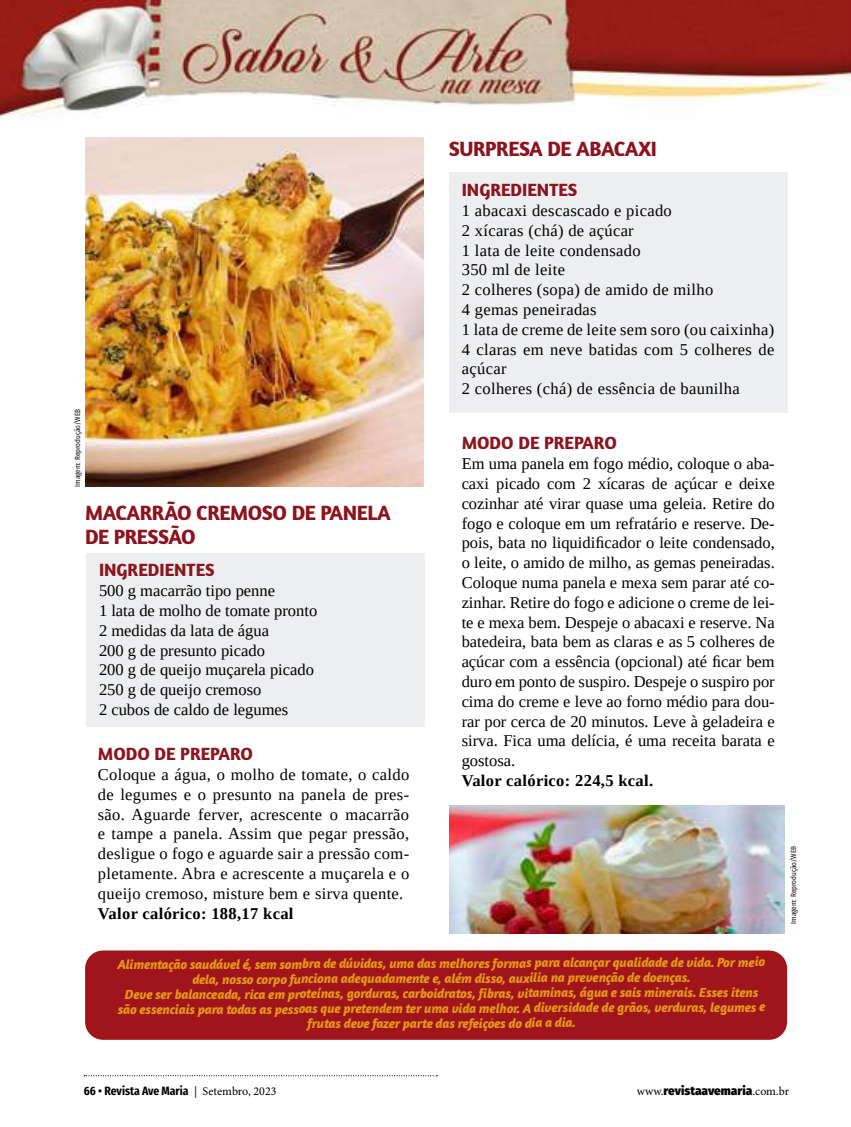
<style>
.page{position:relative;width:851px;height:1127px;background:#fff}
.page>*{position:absolute;margin:0;border:0;box-sizing:border-box;transform-origin:0 0}
.t1{font:700 21px/24px "Amaranth";letter-spacing:-.02em;color:#8b141e}
.t2{font:700 18px "Amaranth";color:#8b141e}
.t3{font:16.5px/19.8px "Tinos";letter-spacing:.02em;color:#000;text-align:justify}
.t4{font:16.5px/19.8px "Tinos";color:#000}
.t5{font:700 16.5px "Tinos";letter-spacing:.02em;color:#000}
.t6{font:italic 700 13.5px/15px "Amaranth";letter-spacing:-.02em;color:#e49814;text-align:center}
.t7{font:700 12px "Fira Sans Condensed";color:#000}
.t8{font:900 12px "Fira Sans";color:#000}
.t9{font:7.5px "Fira Sans Condensed";color:#000}
.s1{font-family:"Minion Pro";font-weight:400}
</style>
<div class="page">
<img style="left:0;top:0;width:850px;height:1077px">
<div style="left:86px;top:554px;width:338px;height:173px;background:#edeef0"></div>
<div style="left:449px;top:172px;width:338px;height:240px;background:#edeef0"></div>
<div style="left:85px;top:950px;width:702px;height:90px;background:#a0141b;border-radius:18px"></div>
<img style="left:85px;top:138px;width:338px;height:348px">
<img style="left:449px;top:806px;width:335px;height:127px">
<svg style="left:84px;top:1075px;width:353px;height:1px"></svg>
<p class="t9" style="left:71px;top:487px;width:79px;rotate:-90deg">Imagem: Reprodução/WEB</p>
<p class="t1" style="left:85px;top:500px;width:307px">MACARRÃO CREMOSO DE PANELA<br>DE PRESSÃO</p>
<p class="t2" style="left:99px;top:559px;width:117px">INGREDIENTES</p>
<p class="t4" style="left:99px;top:581px;width:220px">500 g macarrão tipo penne<br>1 lata de molho de tomate pronto<br>2 medidas da lata de água<br>200 g de presunto picado<br>200 g de queijo muçarela picado<br>250 g de queijo cremoso<br>2 cubos de caldo de legumes</p>
<p class="t2" style="left:98px;top:743px;width:157px">MODO DE PREPARO</p>
<p class="t3" style="left:98px;top:764px;width:313px">Coloque a água, o molho de tomate, o caldo de legumes e o presunto na panela de pres&shy;são. Aguarde ferver, acrescente o macarrão e tampe a panela. Assim que pegar pressão, desligue o fogo e aguarde sair a pressão com&shy;pletamente. Abra e acrescente a muçarela e o queijo cremoso, misture bem e sirva quente.</p>
<p class="t5" style="left:98px;top:902px;width:197px">Valor calórico: 188,17 kcal</p>
<p class="t1" style="left:449px;top:136px;width:210px">SURPRESA DE ABACAXI</p>
<p class="t2" style="left:461px;top:178px;width:117px">INGREDIENTES</p>
<p class="t3" style="left:461px;top:200px;width:314px;text-align:left">1 abacaxi descascado e picado<br>2 xícaras (chá) de açúcar<br>1 lata de leite condensado<br>350 ml de leite<br>2 colheres (sopa) de amido de milho<br>4 gemas peneiradas<br>1 lata de creme de leite sem soro (ou caixinha)<br>4 claras em neve batidas com 5 colheres de açúcar<br>2 colheres (chá) de essência de baunilha</p>
<p class="t2" style="left:461px;top:432px;width:157px">MODO DE PREPARO</p>
<p class="t3" style="left:461px;top:454px;width:314px">Em uma panela em fogo médio, coloque o aba&shy;caxi picado com 2 xícaras de açúcar e deixe cozinhar até virar quase uma geleia. Retire do fogo e coloque em um refratário e reserve. De&shy;pois, bata no liquidificador o leite condensado, o leite, o amido de milho, as gemas peneiradas.<br>Coloque numa panela e mexa sem parar até co&shy;zinhar. Retire do fogo e adicione o creme de lei&shy;te e mexa bem. Despeje o abacaxi e reserve. Na batedeira, bata bem as claras e as 5 colheres de açúcar com a essência (opcional) até ficar bem duro em ponto de suspiro. Despeje o suspiro por cima do creme e leve ao forno médio para dou&shy;rar por cerca de 20 minutos. Leve à geladeira e sirva. Fica uma delícia, é uma receita barata e gostosa.</p>
<p class="t5" style="left:461px;top:769px;width:193px">Valor calórico: 224,5 kcal.</p>
<p class="t6" style="left:118px;top:955px;width:649px">Alimentação saudável é, sem sombra de dúvidas, uma das melhores formas para alcançar qualidade de vida. Por meio dela, nosso corpo funciona adequadamente e, além disso, auxilia na prevenção de doenças.<br>Deve ser balanceada, rica em proteínas, gorduras, carboidratos, fibras, vitaminas, água e sais minerais. Esses itens são essenciais para todas as pessoas que pretendem ter uma vida melhor. A diversidade de grãos, verduras, legumes e frutas deve fazer parte das refeições do dia a dia.</p>
<p class="t9" style="left:786px;top:924px;width:79px;rotate:-90deg">Imagem: Reprodução/WEB</p>
<p class="t7" style="left:84px;top:1080px;width:194px">66 • Revista Ave Maria <span class="s1">| Setembro, 2023</span></p>
<p class="t8" style="left:636px;top:1080px;width:154px"><span class="s1">www.</span>revistaavemaria<span class="s1">.com.br</span></p>
</div>
